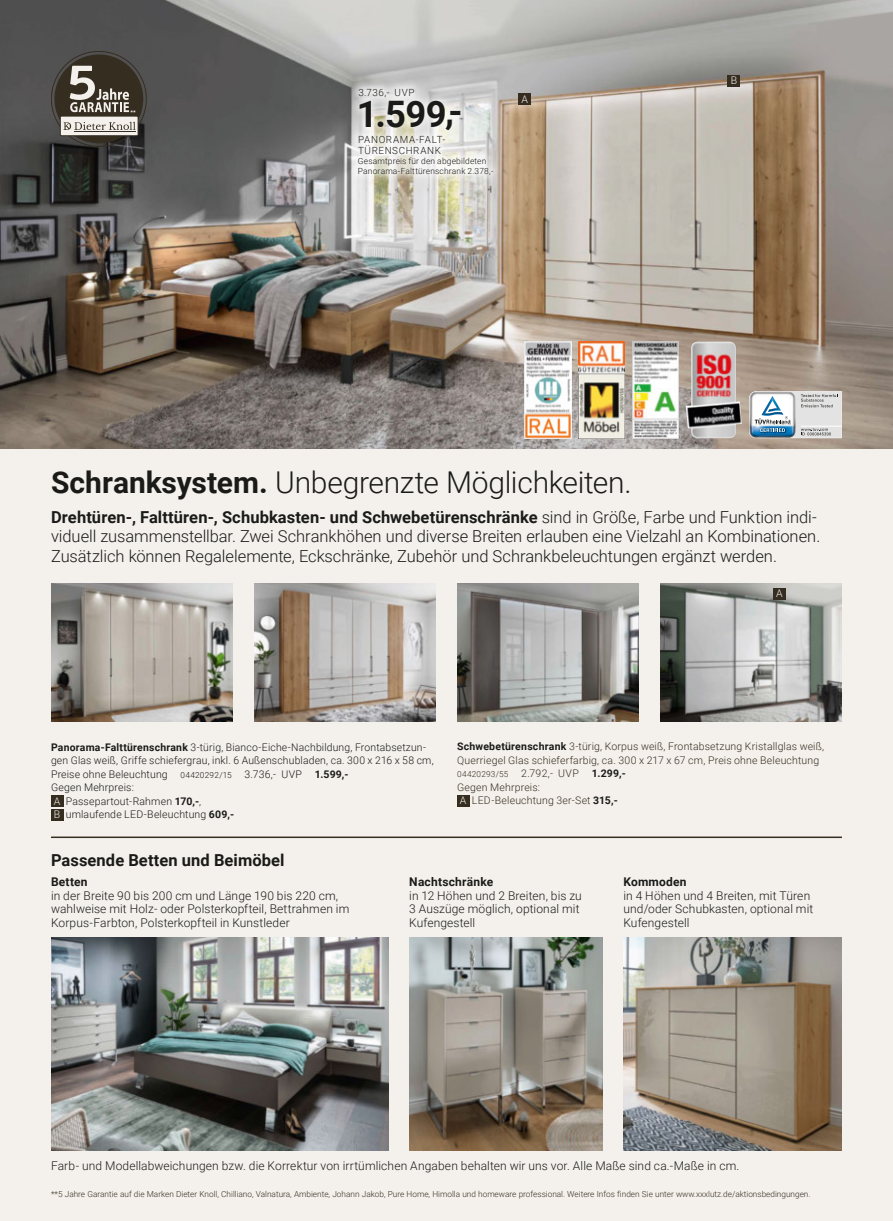
<style>
.page{position:relative;width:893px;height:1221px;background:#fff}
.page>*{position:absolute;margin:0;border:0;box-sizing:border-box;transform-origin:0 0}
.t1{font:700 36.45px "Roboto";color:#1a1a18}
.t2{font:300 30px "Roboto";letter-spacing:-.01em;color:#1a1a18}
.t3{font:300 16.5px/19.5px "Roboto";letter-spacing:-.005em;color:#1a1a18}
.t4{font:700 16.5px "Roboto";letter-spacing:.005em;color:#1a1a18}
.t5{font:300 12px/13.5px "Roboto";letter-spacing:.01em;color:#1a1a18}
.t6{font:700 12px "Roboto";letter-spacing:.02em;color:#1a1a18}
.t7{font:300 10.5px/13.5px "Roboto";letter-spacing:.015em;color:#1a1a18}
.t8{font:300 10.5px/13.5px "Roboto";letter-spacing:.015em;color:#362d21}
.t9{font:300 10.5px "Roboto";color:#f4f1ec}
.t10{font:300 9.9px/11.2px "Roboto";letter-spacing:.06em;color:#1a1a18}
.t11{font:300 8.4px/9.9px "Roboto";letter-spacing:.02em;color:#1a1a18}
.t12{font:300 8.25px "Roboto";color:#362d21}
.t13{font:300 8.25px "Roboto";letter-spacing:.03em;color:#362d21}
.t14{font:700 6.75px "Helvetica Neue LT Pro";color:#f4f1ec}
.s1{font-weight:700}
.s2{font-size:8.25px}
.s3{color:#f4f1ec}
.s4{font-weight:700;color:#1a1a18}
.s5{font-size:10.5px}
.s6{font-weight:700;font-size:10.5px;color:#1a1a18}
</style>
<div class="page">
<div style="left:0;top:0;width:893px;height:1220px;background:#f4f1ec"></div>
<img style="left:623px;top:937px;width:219px;height:213px">
<img style="left:51px;top:937px;width:337px;height:213px">
<div style="left:51px;top:795px;width:12px;height:12px;background:#362d21"></div>
<div style="left:51px;top:808px;width:12px;height:12px;background:#362d21"></div>
<div style="left:457px;top:794px;width:12px;height:12px;background:#362d21"></div>
<img style="left:660px;top:583px;width:182px;height:138px">
<img style="left:254px;top:583px;width:182px;height:138px">
<img style="left:0;top:0;width:893px;height:448px">
<img style="left:409px;top:937px;width:193px;height:213px">
<img style="left:51px;top:583px;width:182px;height:138px">
<img style="left:457px;top:583px;width:182px;height:138px">
<hr style="left:51px;top:836px;width:791px;height:2px;background:#362d21">
<div style="left:54px;top:54px;width:89px;height:89px;background:#362d21;border-radius:50%"></div>
<div style="left:60px;top:116px;width:78px;height:20px;background:#f4f1ec"></div>
<div style="left:60px;top:116px;width:78px;height:20px;border:1px solid #362d21"></div>
<hr style="left:74px;top:131px;width:62px;height:1px;background:#362d21">
<svg style="left:63px;top:122px;width:73px;height:8px"></svg>
<svg style="left:70px;top:66px;width:59px;height:46px"></svg>
<svg style="left:749px;top:391px;width:93px;height:47px"></svg>
<img style="left:525px;top:342px;width:46px;height:96px">
<img style="left:578px;top:342px;width:47px;height:96px">
<img style="left:632px;top:342px;width:46px;height:96px">
<img style="left:686px;top:341px;width:56px;height:97px">
<div style="left:773px;top:587px;width:13px;height:12px;background:#362d21"></div>
<div style="left:519px;top:93px;width:12px;height:12px;background:#362d21"></div>
<div style="left:728px;top:75px;width:12px;height:12px;background:#362d21"></div>
<div style="left:349px;top:79px;width:153px;height:106px;background:#fff;opacity:.75"></div>
<p class="t14" style="left:130px;top:108px;width:7px">**</p>
<p class="t10" style="left:358px;top:86px;width:58px">3.736,- UVP</p>
<p class="t10" style="left:358px;top:133px;width:89px">PANORAMA-FALT-<br>TÜRENSCHRANK</p>
<p class="t11" style="left:358px;top:156px;width:137px">Gesamtpreis für den abgebildeten<br>Panorama-Falttürenschrank 2.378,-</p>
<h1 class="t1" style="left:357px;top:89px;width:107px">1.599,-</h1>
<p class="t9" style="left:521px;top:91px;width:8px">A</p>
<p class="t9" style="left:731px;top:73px;width:8px">B</p>
<h2 class="t2" style="left:51px;top:461px;width:582px"><span class="s1">Schranksystem.</span> Unbegrenzte Möglichkeiten.</h2>
<p class="t3" style="left:51px;top:506px;width:771px"><span class="s1">Drehtüren-, Falttüren-, Schubkasten- und Schwebetürenschränke</span> sind in Größe, Farbe und Funktion indi&shy;viduell zusammenstellbar. Zwei Schrankhöhen und diverse Breiten erlauben eine Vielzahl an Kombinationen.<br>Zusätzlich können Regalelemente, Eckschränke, Zubehör und Schrankbeleuchtungen ergänzt werden.</p>
<p class="t9" style="left:776px;top:586px;width:8px">A</p>
<p class="t7" style="left:51px;top:740px;width:384px"><span class="s1">Panorama-Falttürenschrank</span> 3-türig, Bianco-Eiche-Nachbildung, Frontabsetzun&shy;gen Glas weiß, Griffe schiefergrau, inkl. 6 Außenschubladen, ca. 300 x 216 x 58 cm, Preise ohne Beleuchtung <span class="s2">04420292/15</span> 3.736,- UVP <span class="s1">1.599,-<br></span>Gegen Mehrpreis:<br><span class="s3">A</span> Passepartout-Rahmen <span class="s1">170,-</span>,<br><span class="s3">B</span> umlaufende LED-Beleuchtung <span class="s1">609,-</span></p>
<p class="t8" style="left:457px;top:739px;width:369px"><span class="s4">Schwebetürenschrank</span> 3-türig, Korpus weiß, Frontabsetzung Kristallglas weiß,<br>Querriegel Glas schieferfarbig, ca. 300 x 217 x 67 cm, Preis ohne Beleuchtung</p>
<p class="t13" style="left:457px;top:768px;width:170px">04420293/55 <span class="s5">2.792,- UVP</span> <span class="s6">1.299,-</span></p>
<p class="t8" style="left:457px;top:780px;width:162px">Gegen Mehrpreis:<br><span class="s3">A</span> LED-Beleuchtung 3er-Set <span class="s4">315,-</span></p>
<h3 class="t4" style="left:51px;top:848px;width:235px">Passende Betten und Beimöbel</h3>
<p class="t6" style="left:51px;top:873px;width:38px">Betten</p>
<p class="t5" style="left:51px;top:888px;width:300px">in der Breite 90 bis 200 cm und Länge 190 bis 220 cm, wahlweise mit Holz- oder Polsterkopfteil, Bettrahmen im<br>Korpus-Farbton, Polsterkopfteil in Kunstleder</p>
<p class="t6" style="left:409px;top:873px;width:85px">Nachtschränke</p>
<p class="t5" style="left:409px;top:888px;width:174px">in 12 Höhen und 2 Breiten, bis zu<br>3 Auszüge möglich, optional mit<br>Kufengestell</p>
<p class="t6" style="left:623px;top:873px;width:65px">Kommoden</p>
<p class="t5" style="left:623px;top:888px;width:191px">in 4 Höhen und 4 Breiten, mit Türen und/oder Schubkasten, optional mit<br>Kufengestell</p>
<p class="t5" style="left:51px;top:1158px;width:690px">Farb- und Modellabweichungen bzw. die Korrektur von irrtümlichen Angaben behalten wir uns vor. Alle Maße sind ca.-Maße in cm.</p>
<p class="t12" style="left:51px;top:1188px;width:761px">**5 Jahre Garantie auf die Marken Dieter Knoll, Chilliano, Valnatura, Ambiente, Johann Jakob, Pure Home, Himolla und homeware professional. Weitere Infos finden Sie unter www.xxxlutz.de/aktionsbedingungen.</p>
</div>
